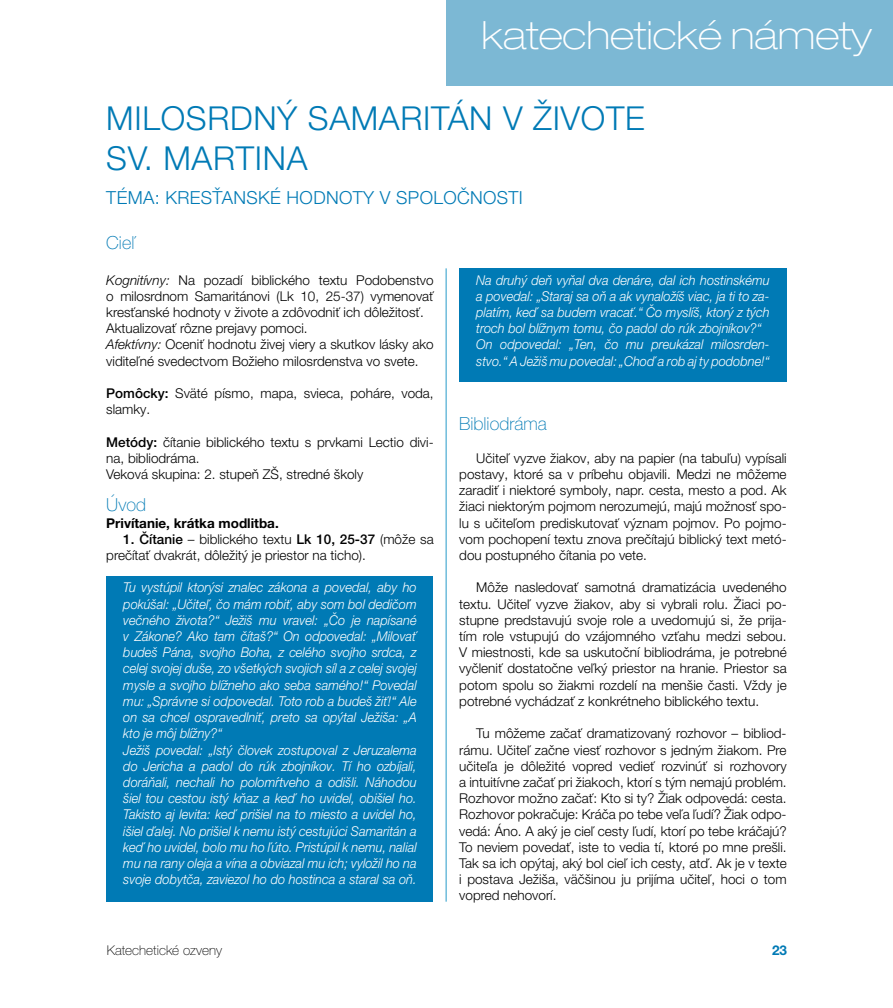
<style>
.page{position:relative;width:893px;height:1008px;background:#fff}
.page>*{position:absolute;margin:0;border:0;box-sizing:border-box;transform-origin:0 0}
.t1{font:100 expanded 39px "Helvetica Neue LT Pro";color:#fff}
.t2{font:300 33px/39.6px "Helvetica Neue LT Pro";letter-spacing:.02em;color:#007ab5}
.t3{font:300 18px "Helvetica Neue LT Pro";letter-spacing:.02em;color:#007ab5}
.t4{font:100 18px "Helvetica Neue LT Pro";color:#007ab5}
.t5{font:300 13.5px/16.2px "Helvetica Neue LT Pro";color:#000}
.t6{font:italic 300 13.5px/16.2px "Helvetica Neue LT Pro";color:#fff;scale:.95 1}
.t7{font:700 13.5px "Helvetica Neue LT Pro";color:#000}
.t8{font:100 13.5px "Helvetica Neue LT Pro";color:#000}
.t9{font:700 13.5px "Helvetica Neue LT Pro";color:#007ab5}
.s1{font-style:italic}
.s2{font-weight:500}
</style>
<div class="page">
<div style="left:106px;top:576px;width:327px;height:325px;background:#007ab5"></div>
<div style="left:459px;top:268px;width:328px;height:114px;background:#007ab5"></div>
<hr style="left:446px;top:268px;width:1px;height:633px;background:#259bc9">
<div style="left:446px;top:0;width:447px;height:85px;background:#7cb8d4"></div>
<h1 class="t1" style="left:482px;top:11px;width:392px">katechetické námety</h1>
<h2 class="t2" style="left:106px;top:98px;width:540px">MILOSRDNÝ SAMARITÁN V ŽIVOTE<br>SV. MARTINA</h2>
<h3 class="t3" style="left:106px;top:186px;width:418px">TÉMA: KRESŤANSKÉ HODNOTY V SPOLOČNOSTI</h3>
<h3 class="t4" style="left:106px;top:232px;width:31px">Cieľ</h3>
<p class="t5" style="left:106px;top:271px;width:329px"><span class="s1">Kognitívny:</span> Na pozadí biblického textu Podobenstvo o milosrdnom Samaritánovi (Lk 10, 25-37) vymenovať kresťanské hodnoty v živote a zdôvodniť ich dôležitosť.<br>Aktualizovať rôzne prejavy pomoci.<br><span class="s1">Afektívny:</span> Oceniť hodnotu živej viery a skutkov lásky ako viditeľné svedectvom Božieho milosrdenstva vo svete.</p>
<p class="t5" style="left:106px;top:385px;width:329px"><span class="s2">Pomôcky:</span> Sväté písmo, mapa, svieca, poháre, voda, slamky.</p>
<p class="t5" style="left:106px;top:433px;width:329px"><span class="s2">Metódy:</span> čítanie biblického textu s prvkami Lectio divi&shy;na, bibliodráma.<br>Veková skupina: 2. stupeň ZŠ, stredné školy</p>
<h3 class="t4" style="left:106px;top:495px;width:41px">Úvod</h3>
<p class="t7" style="left:106px;top:514px;width:174px">Privítanie, krátka modlitba.</p>
<p class="t5" style="left:106px;top:531px;width:329px;text-indent:17px"><span class="s2">1. Čítanie</span> – biblického textu <span class="s2">Lk 10, 25-37</span> (môže sa prečítať dvakrát, dôležitý je priestor na ticho).</p>
<p class="t6" style="left:123px;top:579px;width:310px">Tu vystúpil ktorýsi znalec zákona a povedal, aby ho pokúšal: „Učiteľ, čo mám robiť, aby som bol dedičom večného života?“ Ježiš mu vravel: „Čo je napísané v Zákone? Ako tam čítaš?“ On odpovedal: „Milovať budeš Pána, svojho Boha, z celého svojho srdca, z celej svojej duše, zo všetkých svojich síl a z celej svojej mysle a svojho blížneho ako seba samého!“ Povedal mu: „Správne si odpovedal. Toto rob a budeš žiť!“ Ale on sa chcel ospravedlniť, preto sa opýtal Ježiša: „A kto je môj blížny?“<br>Ježiš povedal: „Istý človek zostupoval z Jeruzalema do Jericha a padol do rúk zbojníkov. Tí ho ozbíjali, doráňali, nechali ho polomŕtveho a odišli. Náhodou šiel tou cestou istý kňaz a keď ho uvidel, obišiel ho.<br>Takisto aj levita: keď prišiel na to miesto a uvidel ho, išiel ďalej. No prišiel k nemu istý cestujúci Samaritán a keď ho uvidel, bolo mu ho ľúto. Pristúpil k nemu, nalial mu na rany oleja a vína a obviazal mu ich; vyložil ho na svoje dobytča, zaviezol ho do hostinca a staral sa oň.</p>
<p class="t6" style="left:476px;top:271px;width:310px">Na druhý deň vyňal dva denáre, dal ich hostinskému a povedal: „Staraj sa oň a ak vynaložíš viac, ja ti to za&shy;platím, keď sa budem vracať.“ Čo myslíš, ktorý z tých troch bol blížnym tomu, čo padol do rúk zbojníkov?“ On odpovedal: „Ten, čo mu preukázal milosrden&shy;stvo.“ A Ježiš mu povedal: „Choď a rob aj ty podobne!“</p>
<h3 class="t4" style="left:459px;top:414px;width:89px">Bibliodráma</h3>
<p class="t5" style="left:459px;top:450px;width:329px;text-align:justify;text-indent:17px">Učiteľ vyzve žiakov, aby na papier (na tabuľu) vypísali postavy, ktoré sa v príbehu objavili. Medzi ne môžeme zaradiť i niektoré symboly, napr. cesta, mesto a pod. Ak žiaci niektorým pojmom nerozumejú, majú možnosť spo&shy;lu s učiteľom prediskutovať význam pojmov. Po pojmo&shy;vom pochopení textu znova prečítajú biblický text metó&shy;dou postupného čítania po vete.</p>
<p class="t5" style="left:459px;top:579px;width:329px;text-align:justify;text-indent:17px">Môže nasledovať samotná dramatizácia uvedeného textu. Učiteľ vyzve žiakov, aby si vybrali rolu. Žiaci po&shy;stupne predstavujú svoje role a uvedomujú si, že prija&shy;tím role vstupujú do vzájomného vzťahu medzi sebou.<br>V miestnosti, kde sa uskutoční bibliodráma, je potrebné vyčleniť dostatočne veľký priestor na hranie. Priestor sa potom spolu so žiakmi rozdelí na menšie časti. Vždy je potrebné vychádzať z konkrétneho biblického textu.</p>
<p class="t5" style="left:459px;top:725px;width:329px;text-align:justify;text-indent:17px">Tu môžeme začať dramatizovaný rozhovor – bibliod&shy;rámu. Učiteľ začne viesť rozhovor s jedným žiakom. Pre učiteľa je dôležité vopred vedieť rozvinúť si rozhovory a intuitívne začať pri žiakoch, ktorí s tým nemajú problém.<br>Rozhovor možno začať: Kto si ty? Žiak odpovedá: cesta.<br>Rozhovor pokračuje: Kráča po tebe veľa ľudí? Žiak odpo&shy;vedá: Áno. A aký je cieľ cesty ľudí, ktorí po tebe kráčajú?<br>To neviem povedať, iste to vedia tí, ktoré po mne prešli.<br>Tak sa ich opýtaj, aký bol cieľ ich cesty, atď. Ak je v texte i postava Ježiša, väčšinou ju prijíma učiteľ, hoci o tom vopred nehovorí.</p>
<p class="t8" style="left:107px;top:942px;width:117px">Katechetické ozveny</p>
<p class="t9" style="left:772px;top:941px;width:17px">23</p>
</div>
